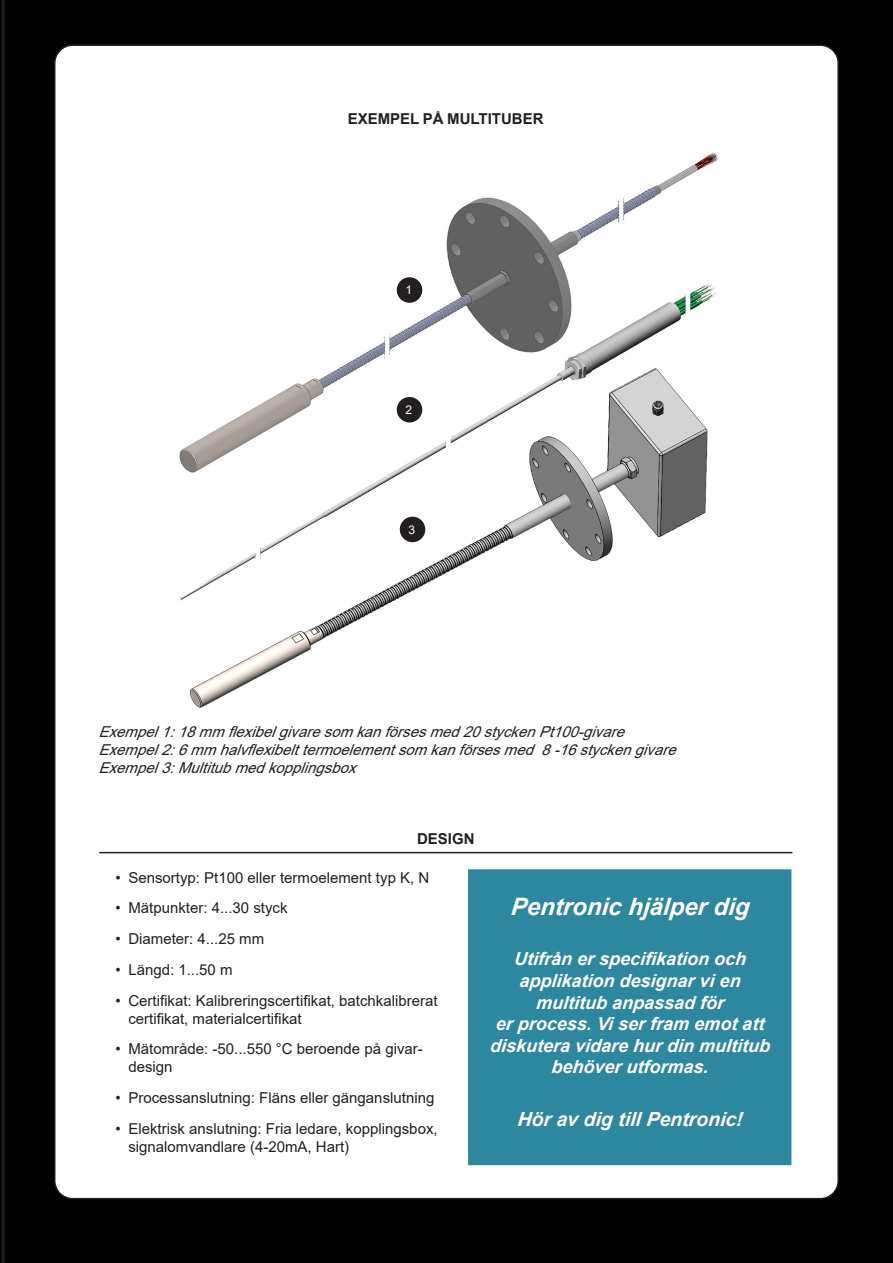
<style>
.page{position:relative;width:893px;height:1263px;background:#fff}
.page>*{position:absolute;margin:0;border:0;box-sizing:border-box;transform-origin:0 0}
.Ingress_vit{font:italic 700 24px "Arial";color:#fff}
.Ingress_vit-2{font:italic 700 19.5px "Arial";color:#fff}
.Ingress_vit-3{font:italic 700 18px/21.6px "Arial";color:#fff;text-align:center}
.t1{font:15px/18px "Arial";color:#231f20}
.Brödtext{font:italic 15px/18px "Arial";color:#231f20}
.H3_Versaler{font:700 15px "Arial";color:#231f20}
.Vit_text_i_svart_Pentronicruta{font:12px "Arial";color:#fff}
</style>
<div class="page">
<svg style="left:0;top:0;width:3px;height:1263px;background:#0f0d0e"></svg>
<div style="left:3px;top:0;width:890px;height:1263px;background:#000"></div>
<div style="left:55px;top:45px;width:783px;height:1154px;background:#fff;border-radius:18px"></div>
<div style="left:469px;top:870px;width:322px;height:294px;background:#2c879f"></div>
<div style="left:468px;top:869px;width:323px;height:296px;border:2px solid #2c879f"></div>
<hr style="left:99px;top:852px;width:693px;height:1px;background:#231f20">
<img style="left:179px;top:152px;width:539px;height:556px">
<div style="left:397px;top:398px;width:25px;height:24px;background:#231f20;border-radius:50%"></div>
<div style="left:397px;top:397px;width:25px;height:25px;border:2px solid #231f20;border-radius:50%"></div>
<div style="left:397px;top:278px;width:25px;height:24px;background:#231f20;border-radius:50%"></div>
<div style="left:397px;top:277px;width:25px;height:26px;border:2px solid #231f20;border-radius:50%"></div>
<div style="left:400px;top:517px;width:25px;height:24px;background:#231f20;border-radius:50%"></div>
<div style="left:400px;top:517px;width:25px;height:25px;border:2px solid #231f20;border-radius:50%"></div>
<p class="H3_Versaler" style="left:348px;top:108px;width:197px">EXEMPEL PÅ MULTITUBER</p>
<p class="Vit_text_i_svart_Pentronicruta" style="left:405px;top:282px;width:8px">1</p>
<p class="Vit_text_i_svart_Pentronicruta" style="left:405px;top:402px;width:8px">2</p>
<p class="Vit_text_i_svart_Pentronicruta" style="left:408px;top:521px;width:8px">3</p>
<p class="Brödtext" style="left:98px;top:722px;width:586px">Exempel1:18mmflexibelgivaresomkanförsesmed20styckenPt100-givare<br>Exempel2:6mmhalvflexibelttermoelementsomkanförsesmed8-16styckengivare<br>Exempel3:Multitubmedkopplingsbox</p>
<p class="H3_Versaler" style="left:417px;top:828px;width:59px">DESIGN</p>
<p class="t1" style="left:116px;top:868px;width:315px">• Sensortyp: Pt100 eller termoelement typ K, N</p>
<p class="t1" style="left:116px;top:899px;width:173px">• Mätpunkter: 4...30 styck</p>
<p class="t1" style="left:116px;top:930px;width:150px">• Diameter: 4...25 mm</p>
<p class="t1" style="left:116px;top:960px;width:118px">• Längd: 1...50 m</p>
<p class="t1" style="left:128px;top:991px;width:311px;text-indent:-13px">• Certifikat: Kalibreringscertifikat, batchkalibrerat certifikat, materialcertifikat</p>
<p class="t1" style="left:128px;top:1040px;width:296px;text-indent:-13px">• Mätområde: -50...550 °C beroende på givar&shy;design</p>
<p class="t1" style="left:116px;top:1089px;width:320px">• Processanslutning: Fläns eller gänganslutning</p>
<p class="t1" style="left:128px;top:1120px;width:311px;text-indent:-13px">• Elektrisk anslutning: Fria ledare, kopplingsbox, signalomvandlare (4-20mA, Hart)</p>
<p class="Ingress_vit" style="left:510px;top:890px;width:243px">Pentronic hjälper dig</p>
<p class="Ingress_vit-3" style="left:490px;top:949px;width:284px">Utifrån er specifikation och applikation designar vi en multitub anpassad för<br>er process. Vi ser fram emot att diskutera vidare hur din multitub behöver utformas.</p>
<p class="Ingress_vit-2" style="left:517px;top:1106px;width:227px">Hör av dig till Pentronic!</p>
</div>
